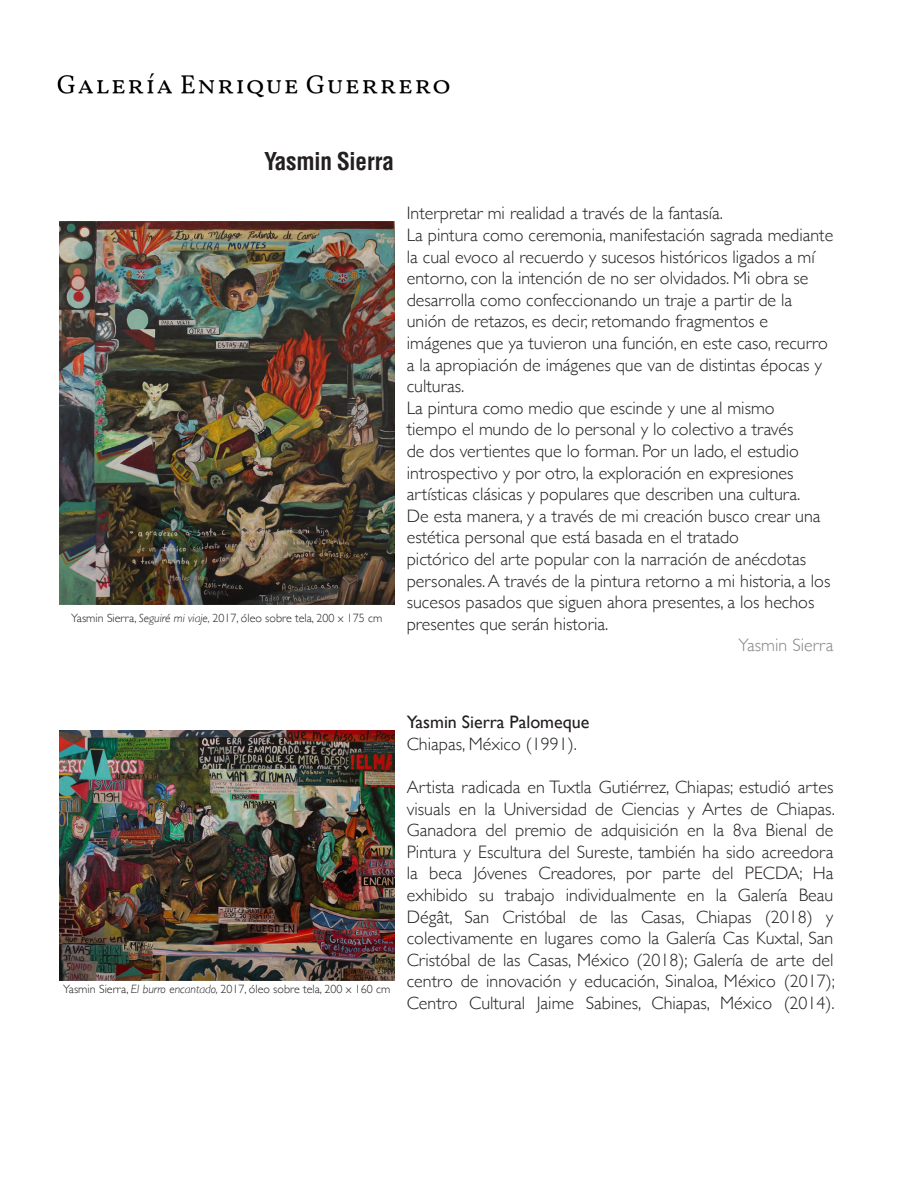
<style>
.page{position:relative;width:918px;height:1188px;background:#fff}
.page>*{position:absolute;margin:0;border:0;box-sizing:border-box;transform-origin:0 0}
.t1{font:700 condensed 24px "Helvetica";color:#231f20}
.t2{font:300 18px/21.6px "Gill Sans";color:#231f20}
.t3{font:18px "Gill Sans";color:#231f20}
.t4{font:300 18px "Gill Sans";color:#848689}
.t5{font:300 12px "Gill Sans";color:#231f20}
.s1{font-style:italic}
</style>
<div class="page">
<img style="left:57px;top:73px;width:393px;height:25px">
<img style="left:59px;top:222px;width:335px;height:382px">
<img style="left:59px;top:731px;width:335px;height:249px">
<p class="t1" style="left:265px;top:147px;width:131px">Yasmin Sierra</p>
<p class="t5" style="left:71px;top:609px;width:313px">Yasmin Sierra, <span class="s1">Seguiré mi viaje,</span> 2017, óleo sobre tela, 200 x 175 cm</p>
<p class="t2" style="left:407px;top:202px;width:318px">Interpretar mi realidad a través de la fantasía.</p>
<p class="t2" style="left:407px;top:224px;width:428px">La pintura como ceremonia, manifestación sagrada mediante la cual evoco al recuerdo y sucesos históricos ligados a mí entorno, con la intención de no ser olvidados. Mi obra se desarrolla como confeccionando un traje a partir de la</p>
<p class="t2" style="left:407px;top:310px;width:423px">unión de retazos, es decir, retomando fragmentos e imágenes que ya tuvieron una función, en este caso, recurro a la apropiación de imágenes que van de distintas épocas y culturas.</p>
<p class="t2" style="left:407px;top:396px;width:415px">La pintura como medio que escinde y une al mismo tiempo el mundo de lo personal y lo colectivo a través<br>de dos vertientes que lo forman. Por un lado, el estudio introspectivo y por otro, la exploración en expresiones artísticas clásicas y populares que describen una cultura.<br>De esta manera, y a través de mi creación busco crear una estética personal que está basada en el tratado</p>
<p class="t2" style="left:407px;top:548px;width:425px">pictórico del arte popular con la narración de anécdotas personales. A través de la pintura retorno a mi historia, a los sucesos pasados que siguen ahora presentes, a los hechos presentes que serán historia.</p>
<p class="t4" style="left:739px;top:631px;width:96px">Yasmin Sierra</p>
<p class="t5" style="left:63px;top:980px;width:329px">Yasmin Sierra, <span class="s1">El burro encantado,</span> 2017, óleo sobre tela, 200 x 160 cm</p>
<p class="t3" style="left:407px;top:712px;width:184px">Yasmin Sierra Palomeque</p>
<p class="t2" style="left:407px;top:732px;width:172px">Chiapas, México (1991).</p>
<p class="t2" style="left:407px;top:776px;width:430px;text-align:justify">Artista radicada en Tuxtla Gutiérrez, Chiapas; estudió artes visuals en la Universidad de Ciencias y Artes de Chiapas.<br>Ganadora del premio de adquisición en la 8va Bienal de Pintura y Escultura del Sureste, también ha sido acreedora la beca Jóvenes Creadores, por parte del PECDA; Ha exhibido su trabajo individualmente en la Galería Beau Dégât, San Cristóbal de las Casas, Chiapas (2018) y colectivamente en lugares como la Galería Cas Kuxtal, San Cristóbal de las Casas, México (2018); Galería de arte del centro de innovación y educación, Sinaloa, México (2017); Centro Cultural Jaime Sabines, Chiapas, México (2014).</p>
</div>
